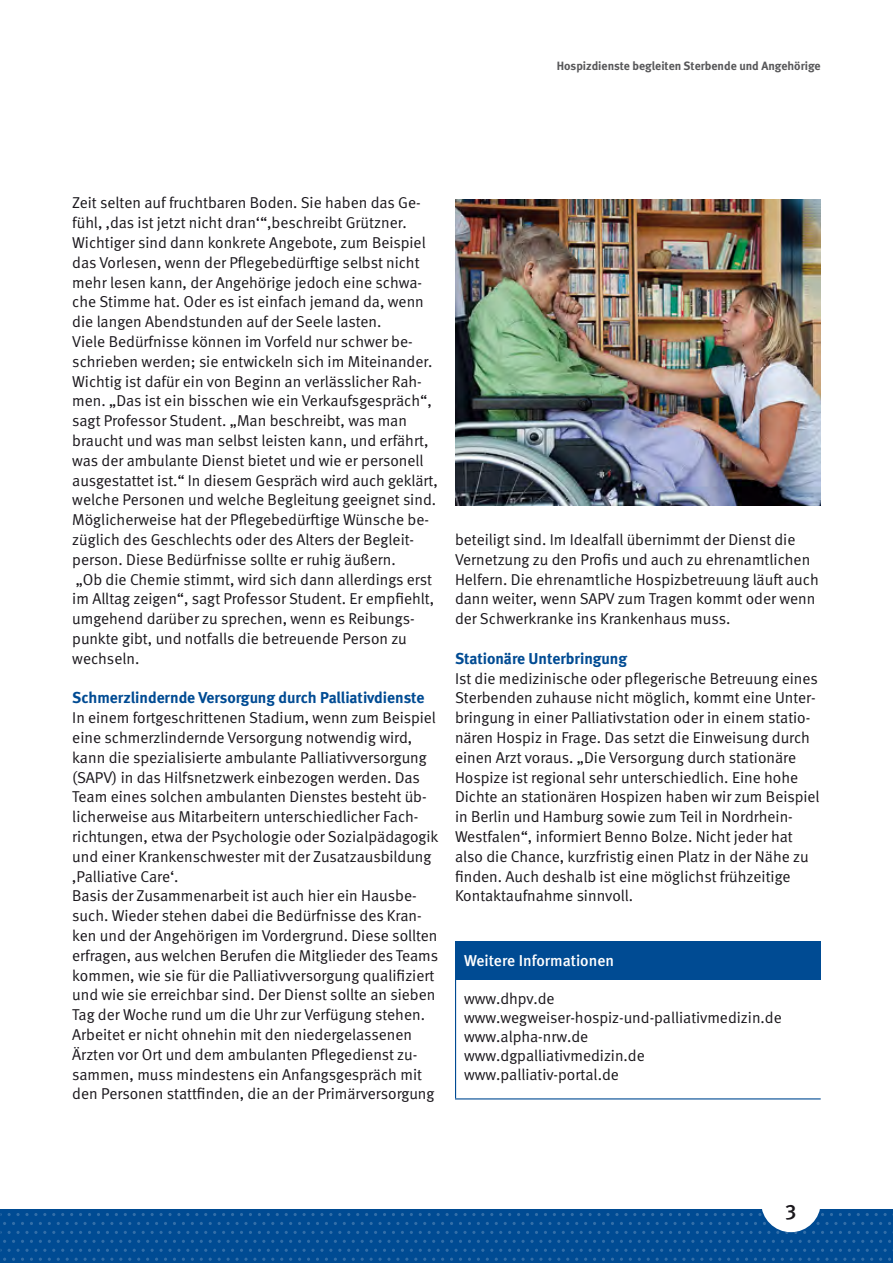
<style>
.page{position:relative;width:893px;height:1263px;background:#fff}
.page>*{position:absolute;margin:0;border:0;box-sizing:border-box;transform-origin:0 0}
.t1{font:500 21px "DGUV Meta";color:#1a171c}
.t2{font:15.75px/19.8px "DGUV Meta";color:#1a171c}
.t3{font:700 15.75px "DGUV Meta";color:#004b93}
.t4{font:500 15.75px "DGUV Meta";color:#fff}
.t5{font:700 12px "DGUV Meta";color:#58585a}
</style>
<div class="page">
<div style="left:0;top:1210px;width:893px;height:53px;background:#004b93"></div>
<svg style="left:656px;top:1222px;width:38px;height:3px"></svg>
<svg style="left:513px;top:1222px;width:38px;height:3px"></svg>
<svg style="left:361px;top:1222px;width:47px;height:3px"></svg>
<svg style="left:218px;top:1222px;width:38px;height:3px"></svg>
<svg style="left:75px;top:1222px;width:38px;height:3px"></svg>
<svg style="left:656px;top:1240px;width:38px;height:3px"></svg>
<svg style="left:513px;top:1240px;width:38px;height:3px"></svg>
<svg style="left:361px;top:1240px;width:47px;height:3px"></svg>
<svg style="left:218px;top:1240px;width:38px;height:3px"></svg>
<svg style="left:75px;top:1240px;width:38px;height:3px"></svg>
<svg style="left:723px;top:1213px;width:38px;height:3px"></svg>
<svg style="left:580px;top:1213px;width:38px;height:3px"></svg>
<svg style="left:437px;top:1213px;width:38px;height:3px"></svg>
<svg style="left:294px;top:1213px;width:38px;height:3px"></svg>
<svg style="left:151px;top:1213px;width:38px;height:3px"></svg>
<svg style="left:8px;top:1213px;width:38px;height:3px"></svg>
<svg style="left:723px;top:1231px;width:38px;height:3px"></svg>
<svg style="left:580px;top:1231px;width:38px;height:3px"></svg>
<svg style="left:437px;top:1231px;width:38px;height:3px"></svg>
<svg style="left:294px;top:1231px;width:38px;height:3px"></svg>
<svg style="left:151px;top:1231px;width:38px;height:3px"></svg>
<svg style="left:8px;top:1231px;width:38px;height:3px"></svg>
<svg style="left:544px;top:1249px;width:173px;height:12px"></svg>
<svg style="left:356px;top:1249px;width:187px;height:12px"></svg>
<svg style="left:182px;top:1249px;width:173px;height:12px"></svg>
<svg style="left:811px;top:1222px;width:26px;height:3px"></svg>
<svg style="left:799px;top:1240px;width:38px;height:3px"></svg>
<svg style="left:875px;top:1213px;width:18px;height:3px"></svg>
<svg style="left:875px;top:1231px;width:18px;height:3px"></svg>
<svg style="left:718px;top:1249px;width:175px;height:12px"></svg>
<div style="left:761px;top:1172px;width:60px;height:60px;background:#fff;border-radius:50%"></div>
<svg style="left:0;top:1249px;width:181px;height:12px"></svg>
<img style="left:455px;top:200px;width:366px;height:305px">
<div style="left:456px;top:941px;width:365px;height:38px;background:#004b93"></div>
<hr style="left:455px;top:979px;width:1px;height:119px;background:#004b93">
<hr style="left:455px;top:1098px;width:366px;height:1px;background:#004b93">
<hr style="left:455px;top:941px;width:1px;height:38px;background:#004b93">
<p class="t5" style="left:557px;top:58px;width:265px">Hospizdienste begleiten Sterbende und Angehörige</p>
<p class="t2" style="left:72px;top:193px;width:367px">Zeit selten auf fruchtbaren Boden. Sie haben das Ge&shy;fühl, ‚das ist jetzt nicht dran‘“,beschreibt Grützner.<br>Wichtiger sind dann konkrete Angebote, zum Beispiel das Vorlesen, wenn der Pflegebedürftige selbst nicht mehr lesen kann, der Angehörige jedoch eine schwa&shy;che Stimme hat. Oder es ist einfach jemand da, wenn die langen Abendstunden auf der Seele lasten.<br>Viele Bedürfnisse können im Vorfeld nur schwer be&shy;schrieben werden; sie entwickeln sich im Miteinander.<br>Wichtig ist dafür ein von Beginn an verlässlicher Rah&shy;men. „Das ist ein bisschen wie ein Verkaufsgespräch“, sagt Professor Student. „Man beschreibt, was man braucht und was man selbst leisten kann, und erfährt, was der ambulante Dienst bietet und wie er personell ausgestattet ist.“ In diesem Gespräch wird auch geklärt, welche Personen und welche Begleitung geeignet sind.<br>Möglicherweise hat der Pflegebedürftige Wünsche be&shy;züglich des Geschlechts oder des Alters der Begleit&shy;person. Diese Bedürfnisse sollte er ruhig äußern.<br>„Ob die Chemie stimmt, wird sich dann allerdings erst im Alltag zeigen“, sagt Professor Student. Er empfiehlt, umgehend darüber zu sprechen, wenn es Reibungs&shy;punkte gibt, und notfalls die betreuende Person zu wechseln.</p>
<p class="t3" style="left:72px;top:688px;width:354px">Schmerzlindernde Versorgung durch Palliativdienste</p>
<p class="t2" style="left:72px;top:708px;width:368px">In einem fortgeschrittenen Stadium, wenn zum Beispiel eine schmerzlindernde Versorgung notwendig wird, kann die spezialisierte ambulante Palliativversorgung (SAPV) in das Hilfsnetzwerk einbezogen werden. Das Team eines solchen ambulanten Dienstes besteht üb&shy;licherweise aus Mitarbeitern unterschiedlicher Fach&shy;richtungen, etwa der Psychologie oder Sozialpädagogik und einer Krankenschwester mit der Zusatzausbildung ‚Palliative Care‘.<br>Basis der Zusammenarbeit ist auch hier ein Hausbe&shy;such. Wieder stehen dabei die Bedürfnisse des Kran&shy;ken und der Angehörigen im Vordergrund. Diese sollten erfragen, aus welchen Berufen die Mitglieder des Teams kommen, wie sie für die Palliativversorgung qualifiziert und wie sie erreichbar sind. Der Dienst sollte an sieben Tag der Woche rund um die Uhr zur Verfügung stehen.<br>Arbeitet er nicht ohnehin mit den niedergelassenen Ärzten vor Ort und dem ambulanten Pflegedienst zu&shy;sammen, muss mindestens ein Anfangsgespräch mit den Personen stattfinden, die an der Primärversorgung</p>
<p class="t2" style="left:455px;top:530px;width:365px">beteiligt sind. Im Idealfall übernimmt der Dienst die Vernetzung zu den Profis und auch zu ehrenamtlichen Helfern. Die ehrenamtliche Hospizbetreuung läuft auch dann weiter, wenn SAPV zum Tragen kommt oder wenn der Schwerkranke ins Krankenhaus muss.</p>
<p class="t3" style="left:455px;top:649px;width:174px">Stationäre Unterbringung</p>
<p class="t2" style="left:455px;top:668px;width:366px">Ist die medizinische oder pflegerische Betreuung eines Sterbenden zuhause nicht möglich, kommt eine Unter&shy;bringung in einer Palliativstation oder in einem statio&shy;nären Hospiz in Frage. Das setzt die Einweisung durch einen Arzt voraus. „Die Versorgung durch stationäre Hospize ist regional sehr unterschiedlich. Eine hohe Dichte an stationären Hospizen haben wir zum Beispiel in Berlin und Hamburg sowie zum Teil in Nordrhein-Westfalen“, informiert Benno Bolze. Nicht jeder hat also die Chance, kurzfristig einen Platz in der Nähe zu finden. Auch deshalb ist eine möglichst frühzeitige Kontaktaufnahme sinnvoll.</p>
<p class="t4" style="left:464px;top:951px;width:151px">Weitere Informationen</p>
<p class="t2" style="left:464px;top:989px;width:319px;line-height:18.9px">www.dhpv.de www.wegweiser-hospiz-und-palliativmedizin.de www.alpha-nrw.de<br>www.dgpalliativmedizin.de www.palliativ-portal.de</p>
<h1 class="t1" style="left:785px;top:1200px;width:13px">3</h1>
</div>
